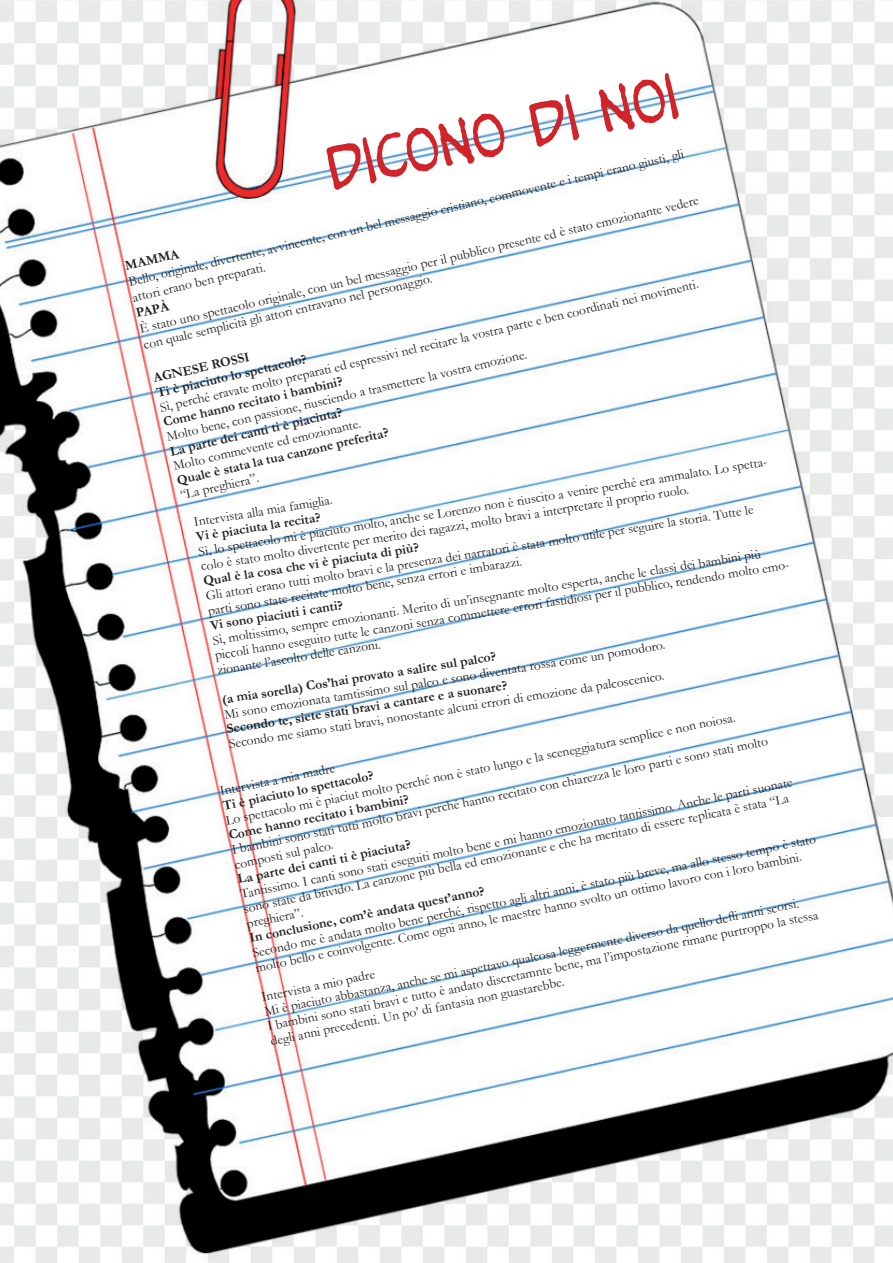
<style>
.page{position:relative;width:893px;height:1263px;background:#fff}
.page>*{position:absolute;margin:0;border:0;box-sizing:border-box;transform-origin:0 0}
.t1{font:55.5px "Peanuts";color:#d1232a}
.t2{font:13.5px/15px "Garamond";color:#231f20}
.t3{font:700 13.5px/15px "Garamond";color:#231f20}
</style>
<div class="page">
<img style="left:0;top:0;width:893px;height:1263px">
<h1 class="t1" style="left:321px;top:138px;width:357px;rotate:-12deg">dicono di noi</h1>
<p class="t2" style="left:127px;top:274px;width:571px;line-height:16.2px;rotate:-13deg">Bello, originale, divertente, avvincente, con un bel messaggio cristiano, commovente e i tempi erano giusti, gli attori erano ben preparati.</p>
<p class="t3" style="left:135px;top:306px;width:35px;rotate:-13deg">PAPÀ</p>
<p class="t2" style="left:138px;top:321px;width:575px;line-height:16.2px;rotate:-13deg">È stato uno spettacolo originale, con un bel messaggio per il pubblico presente ed è stato emozionante vedere con quale semplicità gli attori entravano nel personaggio.</p>
<p class="t3" style="left:152px;top:371px;width:155px;rotate:-13deg">AGNESE ROSSI<br>Ti è piaciuto lo spettacolo?</p>
<p class="t3" style="left:124px;top:258px;width:56px;rotate:-13deg">MAMMA</p>
<p class="t2" style="left:158px;top:400px;width:554px;rotate:-13deg">Sì, perché eravate molto preparati ed espressivi nel recitare la vostra parte e ben coordinati nei movimenti.</p>
<p class="t2" style="left:165px;top:429px;width:371px;rotate:-13deg">Molto bene, con passione, riusciendo a trasmettere la vostra emozione.</p>
<p class="t3" style="left:162px;top:415px;width:185px;rotate:-13deg">Come hanno recitato i bambini?</p>
<p class="t3" style="left:169px;top:444px;width:178px;rotate:-13deg">La parte dei canti ti è piaciuta?</p>
<p class="t2" style="left:172px;top:459px;width:193px;rotate:-13deg">Molto commevente ed emozionante.</p>
<p class="t3" style="left:175px;top:473px;width:219px;rotate:-13deg">Quale è stata la tua canzone preferita?</p>
<p class="t2" style="left:197px;top:544px;width:579px;rotate:-9deg">Sì, lo spettacolo mi è piaciuto molto, anche se Lorenzo non è riuscito a venire perché era ammalato. Lo spetta&shy;colo è stato molto divertente per merito dei ragazzi, molto bravi a interpretare il proprio ruolo.</p>
<p class="t2" style="left:179px;top:488px;width:82px;rotate:-13deg">“La preghiera”.</p>
<p class="t2" style="left:193px;top:514px;width:142px;rotate:-9deg">Intervista alla mia famiglia.</p>
<p class="t2" style="left:204px;top:588px;width:556px;rotate:-9deg">Gli attori erano tutti molto bravi e la presenza dei narratori è stata molto utile per seguire la storia. Tutte le parti sono state recitate molto bene, senza errori e imbarazzi.</p>
<p class="t3" style="left:195px;top:529px;width:128px;rotate:-9deg">Vi è piaciuta la recita?</p>
<p class="t3" style="left:202px;top:573px;width:220px;rotate:-9deg">Qual è la cosa che vi è piaciuta di più?</p>
<p class="t2" style="left:212px;top:633px;width:585px;rotate:-9deg">Sì, moltissimo, sempre emozionanti. Merito di un’insegnante molto esperta, anche le classi dei bambini più piccoli hanno eseguito tutte le canzoni senza commettere errori fastidiosi per il pubblico, rendendo molto emo&shy;zionante l’ascolto delle canzoni.</p>
<p class="t3" style="left:209px;top:618px;width:136px;rotate:-9deg">Vi sono piaciuti i canti?</p>
<p class="t2" style="left:223px;top:707px;width:448px;rotate:-9deg">Mi sono emozionata tamtissimo sul palco e sono diventata rossa come un pomodoro.</p>
<p class="t3" style="left:221px;top:692px;width:279px;rotate:-9deg">(a mia sorella) Cos’hai provato a salire sul palco?</p>
<p class="t2" style="left:228px;top:736px;width:442px;rotate:-9deg">Secondo me siamo stati bravi, nonostante alcuni errori di emozione da palcoscenico.</p>
<p class="t3" style="left:226px;top:721px;width:286px;rotate:-9deg">Secondo te, siete stati bravi a cantare e a suonare?</p>
<p class="t2" style="left:224px;top:811px;width:521px;rotate:-11deg">Lo spettacolo mi è piaciut molto perché non è stato lungo e la sceneggiatura semplice e non noiosa.</p>
<p class="t2" style="left:230px;top:839px;width:548px;line-height:17px;rotate:-11deg">I bambini sono stati tutti molto bravi perché hanno recitato con chiarezza le loro parti e sono stati molto composti sul palco.</p>
<p class="t2" style="left:218px;top:783px;width:119px;rotate:-11deg">Intervista a mia madre</p>
<p class="t3" style="left:221px;top:797px;width:155px;rotate:-11deg">Ti è piaciuto lo spettacolo?</p>
<p class="t2" style="left:239px;top:884px;width:564px;rotate:-11deg">Tantissimo. I canti sono stati eseguiti molto bene e mi hanno emozionato tantissimo. Anche le parti suonate sono state da brivido. La canzone più bella ed emozionante e che ha meritato di essere replicata è stata “La</p>
<p class="t3" style="left:227px;top:827px;width:185px;rotate:-11deg">Come hanno recitato i bambini?</p>
<p class="t2" style="left:251px;top:943px;width:576px;rotate:-11deg">Secondo me è andata molto bene perché, rispetto agli altri anni, è stato più breve, ma allo stesso tempo è stato molto bello e coinvolgente. Come ogni anno, le maestre hanno svolto un ottimo lavoro con i loro bambini.</p>
<p class="t3" style="left:236px;top:871px;width:178px;rotate:-11deg">La parte dei canti ti è piaciuta?</p>
<p class="t3" style="left:248px;top:929px;width:241px;rotate:-11deg">In conclusione, com’è andata quest’anno?</p>
<p class="t2" style="left:260px;top:990px;width:547px;line-height:12.9px;rotate:-11deg">Intervista a mio padre<br>Mi è piaciuto abbastanza, anche se mi aspettavo qualcosa leggermente diverso da quello defl i anni scorsi.</p>
<p class="t2" style="left:245px;top:915px;width:59px;rotate:-11deg">preghiera”.</p>
<p class="t2" style="left:266px;top:1016px;width:563px;line-height:16px;rotate:-11deg">I bambini sono stati bravi e tutto è andato discretamnte bene, ma l’impostazione rimane purtroppo la stessa degli anni precedenti. Un po’ di fantasia non guastarebbe.</p>
</div>
